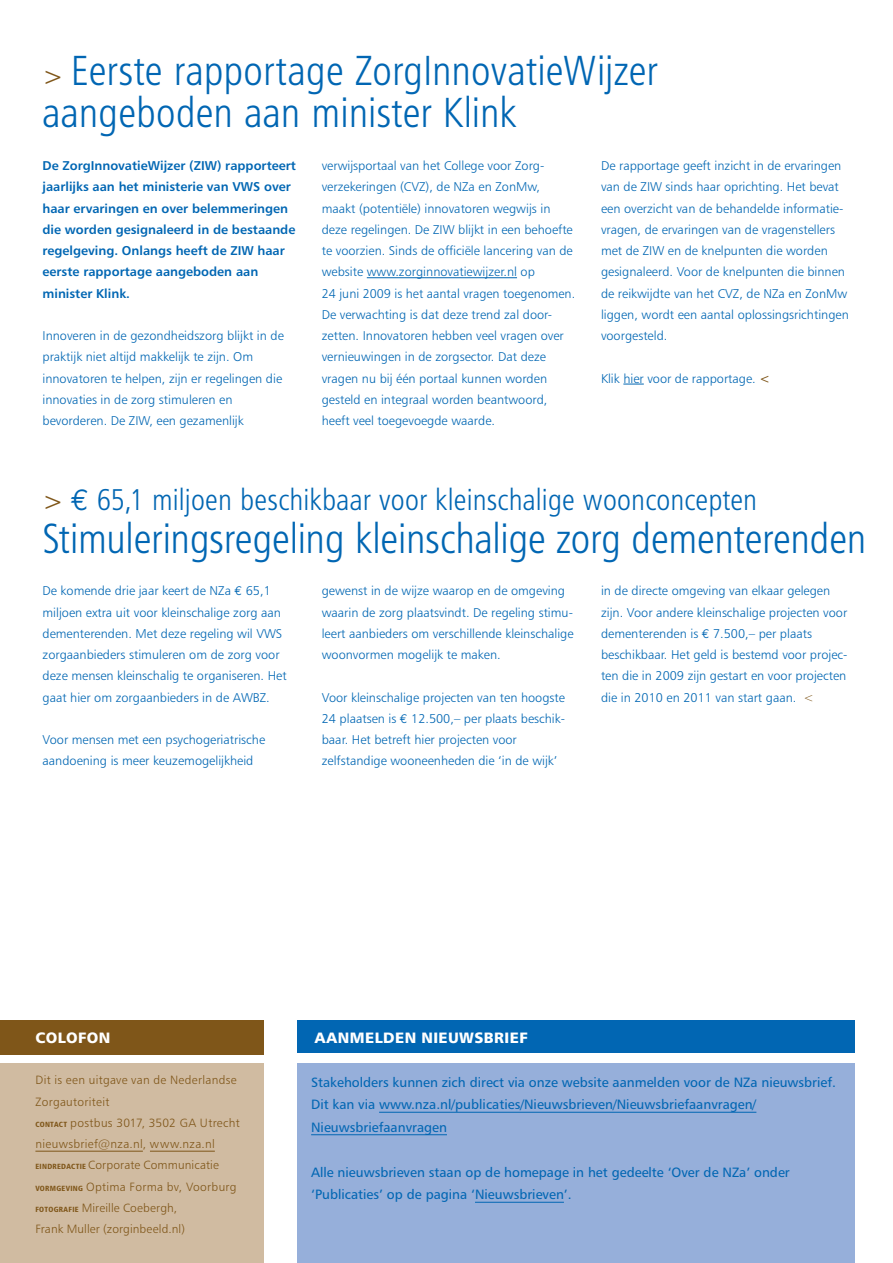
<style>
.page{position:relative;width:893px;height:1263px;background:#fff}
.page>*{position:absolute;margin:0;border:0;box-sizing:border-box;transform-origin:0 0}
.t1{font:42px/42px "Humanist 777 BT Light Condensed B";color:#0166b3}
.t2{font:30px "Humanist 777 BT Light Condensed B";letter-spacing:.005em;color:#0166b3}
.t3{font:15px "Humanist 777 BT Black B";letter-spacing:.03em;color:#fff}
.t4{font:13.5px/22.5px "Humanist 777 BT Roman B";color:#0166b3}
.t5{font:12.75px/21.3px "Humanist 777 BT Light B";color:#0166b3}
.t6{font:12.75px/21.3px "Humanist 777 BT Bold B";color:#0166b3}
.t7{font:12px/21.3px "Humanist 777 BT Light B";letter-spacing:.02em;color:#7f5619}
.s1{font-family:"Humanist 777 BT Roman Condensed B";font-size:25.5px;color:#7f5619}
.s2{font-family:"Humanist 777 BT Roman B";color:#7f5619}
.s3{font-family:"Euro Mono"}
.s4{color:#7f5619}
.s5{font-family:"Humanist 777 BT Black Condensed B";font-size:7.5px}
</style>
<div class="page">
<div style="left:298px;top:1063px;width:557px;height:200px;background:#96afda"></div>
<div style="left:0;top:1063px;width:264px;height:200px;background:#d0bba1"></div>
<div style="left:298px;top:1020px;width:557px;height:33px;background:#0166b3"></div>
<div style="left:0;top:1020px;width:264px;height:34px;background:#7f5619"></div>
<hr style="left:35px;top:1151px;width:108px;height:1px;background:#7f5619">
<hr style="left:150px;top:1151px;width:65px;height:1px;background:#7f5619">
<hr style="left:379px;top:1112px;width:377px;height:1px;background:#0166b3">
<hr style="left:311px;top:1134px;width:136px;height:1px;background:#0166b3">
<hr style="left:475px;top:1202px;width:89px;height:1px;background:#0166b3">
<hr style="left:367px;top:277px;width:150px;height:1px;background:#0166b3">
<svg style="left:623px;top:384px;width:21px;height:1px"></svg>
<h1 class="t1" style="left:43px;top:49px;width:616px"><span class="s1">&gt;</span> Eerste rapportage ZorgInnovatieWijzer aangeboden aan minister Klink</h1>
<p class="t6" style="left:43px;top:155px;width:255px">De ZorgInnovatieWijzer (ZIW) rapporteert jaarlijks aan het ministerie van VWS over haar ervaringen en over belemmeringen die worden gesignaleerd in de bestaande regelgeving. Onlangs heeft de ZIW haar eerste rapportage aangeboden aan minister Klink.</p>
<p class="t5" style="left:43px;top:325px;width:243px">Innoveren in de gezondheidszorg blijkt in de praktijk niet altijd makkelijk te zijn. Om innovatoren te helpen, zijn er regelingen die innovaties in de zorg stimuleren en bevorderen. De ZIW, een gezamenlijk</p>
<p class="t5" style="left:322px;top:155px;width:255px">verwijsportaal van het College voor Zorg&shy;verzekeringen (CVZ), de NZa en ZonMw, maakt (potentiële) innovatoren wegwijs in deze regelingen. De ZIW blijkt in een behoefte te voorzien. Sinds de officiële lancering van de website www.zorginnovatiewijzer.nl op<br>24 juni 2009 is het aantal vragen toegenomen.<br>De verwachting is dat deze trend zal door&shy;zetten. Innovatoren hebben veel vragen over vernieuwingen in de zorgsector. Dat deze vragen nu bij één portaal kunnen worden gesteld en integraal worden beantwoord, heeft veel toegevoegde waarde.</p>
<p class="t5" style="left:601px;top:155px;width:249px">De rapportage geeft inzicht in de ervaringen van de ZIW sinds haar oprichting. Het bevat een overzicht van de behandelde informatie&shy;vragen, de ervaringen van de vragenstellers met de ZIW en de knelpunten die worden gesignaleerd. Voor de knelpunten die binnen de reikwijdte van het CVZ, de NZa en ZonMw liggen, wordt een aantal oplossingsrichtingen voorgesteld.</p>
<p class="t5" style="left:601px;top:367px;width:171px">Klik hier voor de rapportage. <span class="s2">&lt;</span></p>
<h2 class="t2" style="left:43px;top:481px;width:716px"><span class="s1">&gt;</span> <span class="s3">€</span> 65,1 miljoen beschikbaar voor kleinschalige woonconcepten</h2>
<h1 class="t1" style="left:43px;top:517px;width:825px">Stimuleringsregeling kleinschalige zorg dementerenden</h1>
<p class="t5" style="left:43px;top:580px;width:246px">De komende drie jaar keert de NZa <span class="s3">€</span> 65,1 miljoen extra uit voor kleinschalige zorg aan dementerenden. Met deze regeling wil VWS zorgaanbieders stimuleren om de zorg voor deze mensen kleinschalig te organiseren. Het gaat hier om zorgaanbieders in de AWBZ.</p>
<p class="t5" style="left:43px;top:729px;width:224px">Voor mensen met een psychogeriatrische aandoening is meer keuzemogelijkheid</p>
<p class="t5" style="left:322px;top:580px;width:253px">gewenst in de wijze waarop en de omgeving waarin de zorg plaatsvindt. De regeling stimu&shy;leert aanbieders om verschillende kleinschalige woonvormen mogelijk te maken.</p>
<p class="t5" style="left:322px;top:686px;width:245px">Voor kleinschalige projecten van ten hoogste 24 plaatsen is <span class="s3">€</span> 12.500,– per plaats beschik&shy;baar. Het betreft hier projecten voor zelfstandige wooneenheden die ‘in de wijk’</p>
<p class="t5" style="left:601px;top:580px;width:248px">in de directe omgeving van elkaar gelegen zijn. Voor andere kleinschalige projecten voor dementerenden is <span class="s3">€</span> 7.500,– per plaats beschikbaar. Het geld is bestemd voor projec&shy;ten die in 2009 zijn gestart en voor projecten die in 2010 en 2011 van start gaan. <span class="s4">&lt;</span></p>
<p class="t3" style="left:35px;top:1028px;width:77px">COLOFON</p>
<p class="t7" style="left:35px;top:1069px;width:206px">Dit is een uitgave van de Nederlandse Zorgautoriteit<br><span class="s5">CONTACT</span> postbus 3017, 3502 GA Utrecht nieuwsbrief@nza.nl, www.nza.nl <span class="s5">EINDREDACTIE</span> Corporate Communicatie <span class="s5">VORMGEVING</span> Optima Forma bv, Voorburg <span class="s5">FOTOGRAFIE</span> Mireille Coebergh,<br>Frank Muller (zorginbeeld.nl)</p>
<p class="t4" style="left:311px;top:1070px;width:526px">Stakeholders kunnen zich direct via onze website aanmelden voor de NZa nieuwsbrief.<br>Dit kan via www.nza.nl/publicaties/Nieuwsbrieven/Nieuwsbriefaanvragen/<br>Nieuwsbriefaanvragen</p>
<p class="t3" style="left:315px;top:1028px;width:213px">AANMELDEN NIEUWSBRIEF</p>
<p class="t4" style="left:311px;top:1160px;width:480px">Alle nieuwsbrieven staan op de homepage in het gedeelte ‘Over de NZa’ onder ‘Publicaties’ op de pagina ‘Nieuwsbrieven’.</p>
</div>
